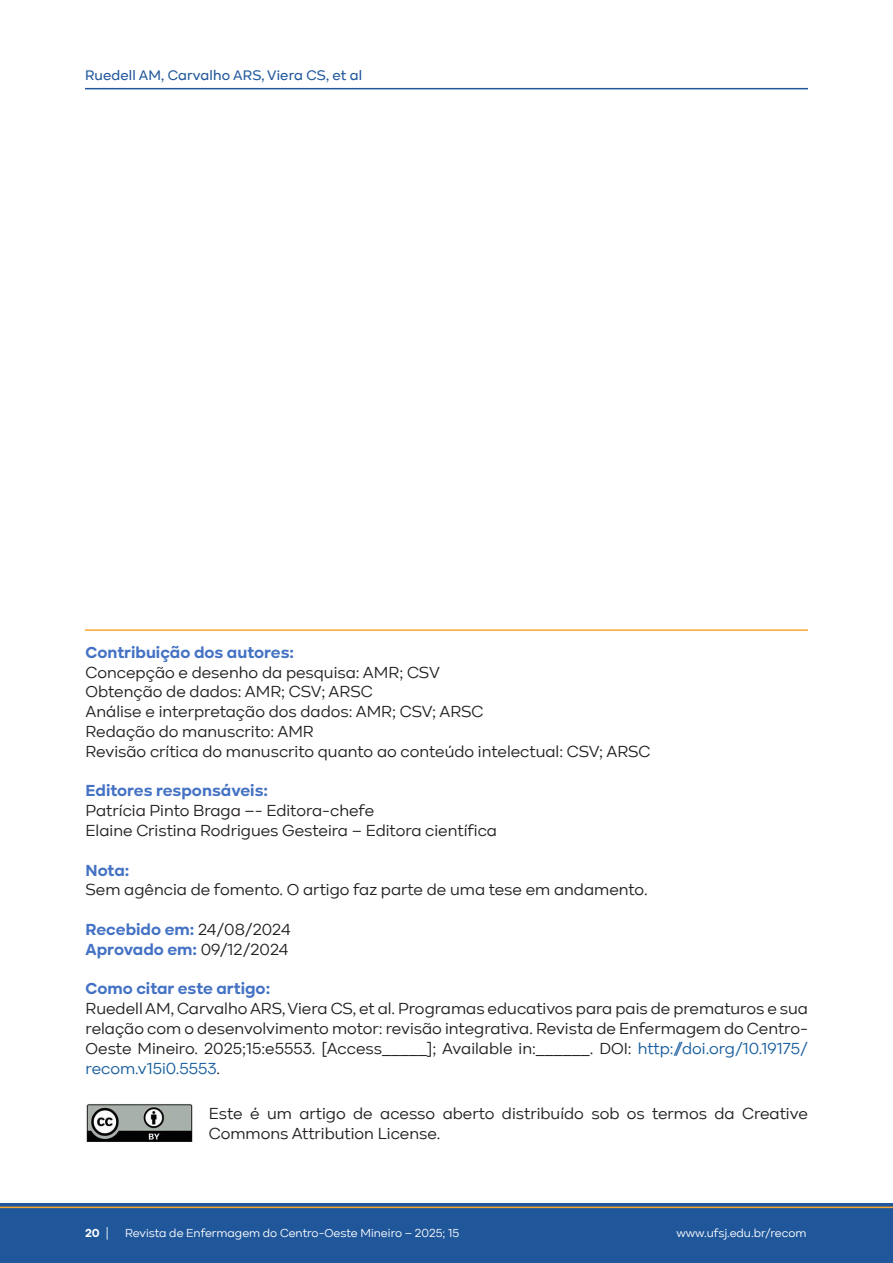
<style>
.page{position:relative;width:893px;height:1263px;background:#fff}
.page>*{position:absolute;margin:0;border:0;box-sizing:border-box;transform-origin:0 0}
.t1{font:16.5px/19.8px "Kinetika";color:#231f20;text-align:justify}
.t2{font:700 16.5px "Kinetika";color:#4472c4}
.t3{font:500 14.25px "Kinetika";letter-spacing:.01em;color:#20579b}
.t4{font:12px "Kinetika";color:#fff}
.t5{font:700 12px "Kinetika";color:#fff}
.s1{font-weight:400;color:#231f20}
.s2{color:#175d9e}
.s3{font-weight:400}
</style>
<div class="page">
<div style="left:0;top:1203px;width:893px;height:60px;background:#20579b"></div>
<hr style="left:0;top:1206px;width:893px;height:2px;background:#f9a42e">
<hr style="left:85px;top:88px;width:723px;height:1px;background:#20579b">
<hr style="left:85px;top:629px;width:723px;height:2px;background:#f9a42e">
<img style="left:86px;top:1104px;width:107px;height:38px">
<p class="t3" style="left:85px;top:67px;width:279px">Ruedell AM, Carvalho ARS, Viera CS, et al</p>
<p class="t2" style="left:86px;top:642px;width:210px">Contribuição dos autores:</p>
<p class="t1" style="left:86px;top:662px;width:356px">Concepção e desenho da pesquisa: AMR; CSV</p>
<p class="t1" style="left:86px;top:682px;width:289px">Obtenção de dados: AMR; CSV; ARSC</p>
<p class="t1" style="left:86px;top:702px;width:399px">Análise e interpretação dos dados: AMR; CSV; ARSC</p>
<p class="t1" style="left:86px;top:721px;width:230px">Redação do manuscrito: AMR</p>
<p class="t1" style="left:86px;top:741px;width:566px">Revisão crítica do manuscrito quanto ao conteúdo intelectual: CSV; ARSC</p>
<p class="t2" style="left:86px;top:781px;width:184px">Editores responsáveis:</p>
<p class="t1" style="left:86px;top:801px;width:290px">Patrícia Pinto Braga –- Editora-chefe</p>
<p class="t1" style="left:86px;top:820px;width:413px">Elaine Cristina Rodrigues Gesteira – Editora científica</p>
<p class="t2" style="left:86px;top:860px;width:45px">Nota:</p>
<p class="t1" style="left:86px;top:880px;width:564px">Sem agência de fomento. O artigo faz parte de uma tese em andamento.</p>
<p class="t2" style="left:86px;top:919px;width:207px">Recebido em: <span class="s1">24/08/2024</span></p>
<p class="t2" style="left:86px;top:939px;width:204px">Aprovado em: <span class="s1">09/12/2024</span></p>
<p class="t2" style="left:86px;top:979px;width:186px">Como citar este artigo:</p>
<p class="t1" style="left:86px;top:999px;width:724px">Ruedell AM, Carvalho ARS, Viera CS, et al. Programas educativos para pais de prematuros e sua relação com o desenvolvimento motor: revisão integrativa. Revista de Enfermagem do Centro-Oeste Mineiro. 2025;15:e5553. [Access_____]; Available in:______. DOI: <span class="s2">http://doi.org/10.19175/ recom.v15i0.5553</span>.</p>
<p class="t1" style="left:209px;top:1104px;width:600px">Este é um artigo de acesso aberto distribuído sob os termos da Creative<br>Commons Attribution License.</p>
<p class="t5" style="left:85px;top:1225px;width:25px">20 <span class="s3">|</span></p>
<p class="t4" style="left:125px;top:1226px;width:336px">Revista de Enfermagem do Centro-Oeste Mineiro – 2025; 15</p>
<p class="t4" style="left:676px;top:1226px;width:132px">www.ufsj.edu.br/recom</p>
</div>
